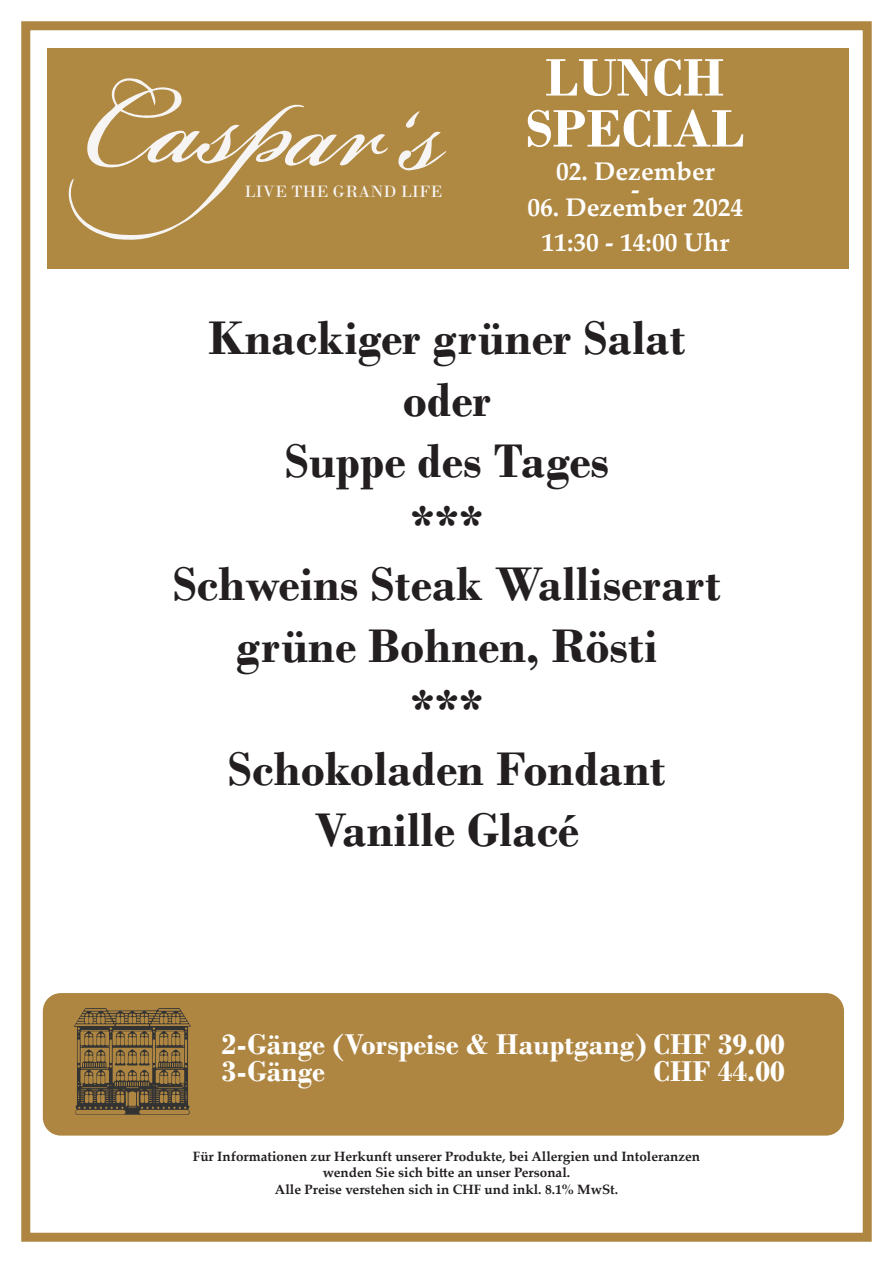
<style>
.page{position:relative;width:893px;height:1263px;background:#fff}
.page>*{position:absolute;margin:0;border:0;box-sizing:border-box;transform-origin:0 0}
.t1{font:700 55.5px/51px "Bodoni";color:#fff;text-align:center}
.t2{font:700 49.5px/61.5px "Bodoni";color:#231f20;text-align:center}
.t3{font:700 30px/27px "Bodoni";color:#fff}
.t4{font:700 25.5px/18px "Palatino Linotype";color:#fff;text-align:center}
.t5{font:17.25px "Bodoni";color:#f7f5f4}
.t6{font:700 13.5px/16.5px "Palatino Linotype";color:#231f20;text-align:center}
</style>
<div class="page">
<div style="left:21px;top:21px;width:851px;height:1221px;border:9px solid #ae8642"></div>
<div style="left:47px;top:48px;width:802px;height:220px;background:#af8842"></div>
<svg style="left:69px;top:78px;width:319px;height:162px"></svg>
<svg style="left:398px;top:111px;width:48px;height:60px"></svg>
<div style="left:43px;top:993px;width:801px;height:142px;background:#ae8642;border-radius:18px"></div>
<svg style="left:74px;top:1008px;width:117px;height:107px"></svg>
<p class="t5" style="left:244px;top:182px;width:199px">LIVE THE GRAND LIFE</p>
<h1 class="t1" style="left:526px;top:52px;width:220px">LUNCH<br>SPECIAL</h1>
<h3 class="t4" style="left:556px;top:162px;width:160px">02. Dezember -</h3>
<h3 class="t4" style="left:527px;top:189px;width:217px;line-height:34.5px">06. Dezember 2024<br>11:30 - 14:00 Uhr</h3>
<h2 class="t2" style="left:173px;top:307px;width:550px">Knackiger grüner Salat oder<br>Suppe des Tages<br>***<br>Schweins Steak Walliserart grüne Bohnen, Rösti<br>***<br>Schokoladen Fondant<br>Vanille Glacé</h2>
<h3 class="t3" style="left:222px;top:1031px;width:565px">2-Gänge (Vorspeise &amp; Hauptgang) CHF 39.00<br>3-Gänge</h3>
<h3 class="t3" style="left:654px;top:1058px;width:133px">CHF 44.00</h3>
<p class="t6" style="left:193px;top:1147px;width:509px">Für Informationen zur Herkunft unserer Produkte, bei Allergien und Intoleranzen wenden Sie sich bitte an unser Personal.<br>Alle Preise verstehen sich in CHF und inkl. 8.1% MwSt.</p>
</div>
